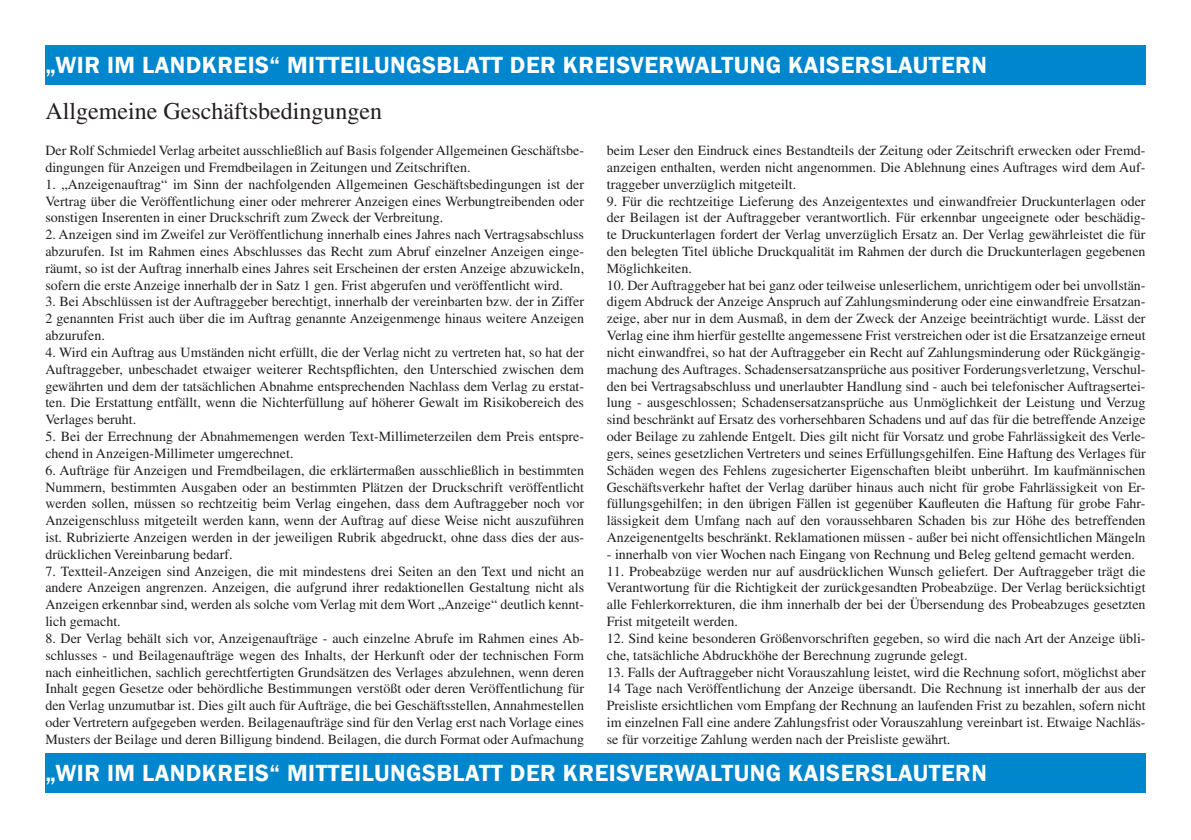
<style>
.page{position:relative;width:1191px;height:840px;background:#fff}
.page>*{position:absolute;margin:0;border:0;box-sizing:border-box;transform-origin:0 0}
.t1{font:600 24px "Franklin Gothic";letter-spacing:.02em;color:#fff}
.t2{font:24px "Times";color:#231f20}
.t3{font:14px/16.8px "Times";color:#231f20;text-align:justify}
</style>
<div class="page">
<div style="left:45px;top:45px;width:1100px;height:39px;background:#0086cc"></div>
<div style="left:45px;top:753px;width:1100px;height:39px;background:#0086cc"></div>
<p class="t1" style="left:45px;top:50px;width:943px">„WIR IM LANDKREIS“ MITTEILUNGSBLATT DER KREISVERWALTUNG KAISERSLAUTERN</p>
<p class="t2" style="left:45px;top:97px;width:338px">Allgemeine Geschäftsbedingungen</p>
<p class="t3" style="left:45px;top:142px;width:540px">Der Rolf Schmiedel Verlag arbeitet ausschließlich auf Basis folgender Allgemeinen Geschäftsbe&shy;dingungen für Anzeigen und Fremdbeilagen in Zeitungen und Zeitschriften.</p>
<p class="t3" style="left:45px;top:175px;width:540px">1. „Anzeigenauftrag“ im Sinn der nachfolgenden Allgemeinen Geschäftsbedingungen ist der Vertrag über die Veröffentlichung einer oder mehrerer Anzeigen eines Werbungtreibenden oder sonstigen Inserenten in einer Druckschrift zum Zweck der Verbreitung.</p>
<p class="t3" style="left:45px;top:226px;width:540px">2. Anzeigen sind im Zweifel zur Veröffentlichung innerhalb eines Jahres nach Vertragsabschluss abzurufen. Ist im Rahmen eines Abschlusses das Recht zum Abruf einzelner Anzeigen einge&shy;räumt, so ist der Auftrag innerhalb eines Jahres seit Erscheinen der ersten Anzeige abzuwickeln, sofern die erste Anzeige innerhalb der in Satz 1 gen. Frist abgerufen und veröffentlicht wird.</p>
<p class="t3" style="left:45px;top:293px;width:540px">3. Bei Abschlüssen ist der Auftraggeber berechtigt, innerhalb der vereinbarten bzw. der in Ziffer 2 genannten Frist auch über die im Auftrag genannte Anzeigenmenge hinaus weitere Anzeigen abzurufen.</p>
<p class="t3" style="left:45px;top:343px;width:540px">4. Wird ein Auftrag aus Umständen nicht erfüllt, die der Verlag nicht zu vertreten hat, so hat der Auftraggeber, unbeschadet etwaiger weiterer Rechtspflichten, den Unterschied zwischen dem gewährten und dem der tatsächlichen Abnahme entsprechenden Nachlass dem Verlag zu erstat&shy;ten. Die Erstattung entfällt, wenn die Nichterfüllung auf höherer Gewalt im Risikobereich des Verlages beruht.</p>
<p class="t3" style="left:45px;top:427px;width:540px">5. Bei der Errechnung der Abnahmemengen werden Text-Millimeterzeilen dem Preis entspre&shy;chend in Anzeigen-Millimeter umgerechnet.</p>
<p class="t3" style="left:45px;top:461px;width:540px">6. Aufträge für Anzeigen und Fremdbeilagen, die erklärtermaßen ausschließlich in bestimmten Nummern, bestimmten Ausgaben oder an bestimmten Plätzen der Druckschrift veröffentlicht werden sollen, müssen so rechtzeitig beim Verlag eingehen, dass dem Auftraggeber noch vor Anzeigenschluss mitgeteilt werden kann, wenn der Auftrag auf diese Weise nicht auszuführen ist. Rubrizierte Anzeigen werden in der jeweiligen Rubrik abgedruckt, ohne dass dies der aus&shy;drücklichen Vereinbarung bedarf.</p>
<p class="t3" style="left:45px;top:562px;width:540px">7. Textteil-Anzeigen sind Anzeigen, die mit mindestens drei Seiten an den Text und nicht an andere Anzeigen angrenzen. Anzeigen, die aufgrund ihrer redaktionellen Gestaltung nicht als Anzeigen erkennbar sind, werden als solche vom Verlag mit dem Wort „Anzeige“ deutlich kennt&shy;lich gemacht.</p>
<p class="t3" style="left:45px;top:629px;width:540px">8. Der Verlag behält sich vor, Anzeigenaufträge - auch einzelne Abrufe im Rahmen eines Ab&shy;schlusses - und Beilagenaufträge wegen des Inhalts, der Herkunft oder der technischen Form nach einheitlichen, sachlich gerechtfertigten Grundsätzen des Verlages abzulehnen, wenn deren Inhalt gegen Gesetze oder behördliche Bestimmungen verstößt oder deren Veröffentlichung für den Verlag unzumutbar ist. Dies gilt auch für Aufträge, die bei Geschäftsstellen, Annahmestellen oder Vertretern aufgegeben werden. Beilagenaufträge sind für den Verlag erst nach Vorlage eines Musters der Beilage und deren Billigung bindend. Beilagen, die durch Format oder Aufmachung</p>
<p class="t3" style="left:607px;top:142px;width:540px">beim Leser den Eindruck eines Bestandteils der Zeitung oder Zeitschrift erwecken oder Fremd&shy;anzeigen enthalten, werden nicht angenommen. Die Ablehnung eines Auftrages wird dem Auf&shy;traggeber unverzüglich mitgeteilt.</p>
<p class="t3" style="left:607px;top:192px;width:540px">9. Für die rechtzeitige Lieferung des Anzeigentextes und einwandfreier Druckunterlagen oder der Beilagen ist der Auftraggeber verantwortlich. Für erkennbar ungeeignete oder beschädig&shy;te Druckunterlagen fordert der Verlag unverzüglich Ersatz an. Der Verlag gewährleistet die für den belegten Titel übliche Druckqualität im Rahmen der durch die Druckunterlagen gegebenen Möglichkeiten.</p>
<p class="t3" style="left:607px;top:276px;width:540px">10. Der Auftraggeber hat bei ganz oder teilweise unleserlichem, unrichtigem oder bei unvollstän&shy;digem Abdruck der Anzeige Anspruch auf Zahlungsminderung oder eine einwandfreie Ersatzan&shy;zeige, aber nur in dem Ausmaß, in dem der Zweck der Anzeige beeinträchtigt wurde. Lässt der Verlag eine ihm hierfür gestellte angemessene Frist verstreichen oder ist die Ersatzanzeige erneut nicht einwandfrei, so hat der Auftraggeber ein Recht auf Zahlungsminderung oder Rückgängig&shy;machung des Auftrages. Schadensersatzansprüche aus positiver Forderungsverletzung, Verschul&shy;den bei Vertragsabschluss und unerlaubter Handlung sind - auch bei telefonischer Auftragsertei&shy;lung - ausgeschlossen; Schadensersatzansprüche aus Unmöglichkeit der Leistung und Verzug sind beschränkt auf Ersatz des vorhersehbaren Schadens und auf das für die betreffende Anzeige oder Beilage zu zahlende Entgelt. Dies gilt nicht für Vorsatz und grobe Fahrlässigkeit des Verle&shy;gers, seines gesetzlichen Vertreters und seines Erfüllungsgehilfen. Eine Haftung des Verlages für Schäden wegen des Fehlens zugesicherter Eigenschaften bleibt unberührt. Im kaufmännischen Geschäftsverkehr haftet der Verlag darüber hinaus auch nicht für grobe Fahrlässigkeit von Er&shy;füllungsgehilfen; in den übrigen Fällen ist gegenüber Kaufleuten die Haftung für grobe Fahr&shy;lässigkeit dem Umfang nach auf den voraussehbaren Schaden bis zur Höhe des betreffenden Anzeigenentgelts beschränkt. Reklamationen müssen - außer bei nicht offensichtlichen Mängeln</p>
<p class="t3" style="left:607px;top:545px;width:529px">- innerhalb von vier Wochen nach Eingang von Rechnung und Beleg geltend gemacht werden.</p>
<p class="t3" style="left:607px;top:562px;width:540px">11. Probeabzüge werden nur auf ausdrücklichen Wunsch geliefert. Der Auftraggeber trägt die Verantwortung für die Richtigkeit der zurückgesandten Probeabzüge. Der Verlag berücksichtigt alle Fehlerkorrekturen, die ihm innerhalb der bei der Übersendung des Probeabzuges gesetzten Frist mitgeteilt werden.</p>
<p class="t3" style="left:607px;top:629px;width:540px">12. Sind keine besonderen Größenvorschriften gegeben, so wird die nach Art der Anzeige übli&shy;che, tatsächliche Abdruckhöhe der Berechnung zugrunde gelegt.</p>
<p class="t3" style="left:607px;top:663px;width:540px">13. Falls der Auftraggeber nicht Vorauszahlung leistet, wird die Rechnung sofort, möglichst aber 14 Tage nach Veröffentlichung der Anzeige übersandt. Die Rechnung ist innerhalb der aus der Preisliste ersichtlichen vom Empfang der Rechnung an laufenden Frist zu bezahlen, sofern nicht im einzelnen Fall eine andere Zahlungsfrist oder Vorauszahlung vereinbart ist. Etwaige Nachläs&shy;se für vorzeitige Zahlung werden nach der Preisliste gewährt.</p>
<p class="t1" style="left:45px;top:757px;width:943px">„WIR IM LANDKREIS“ MITTEILUNGSBLATT DER KREISVERWALTUNG KAISERSLAUTERN</p>
</div>
